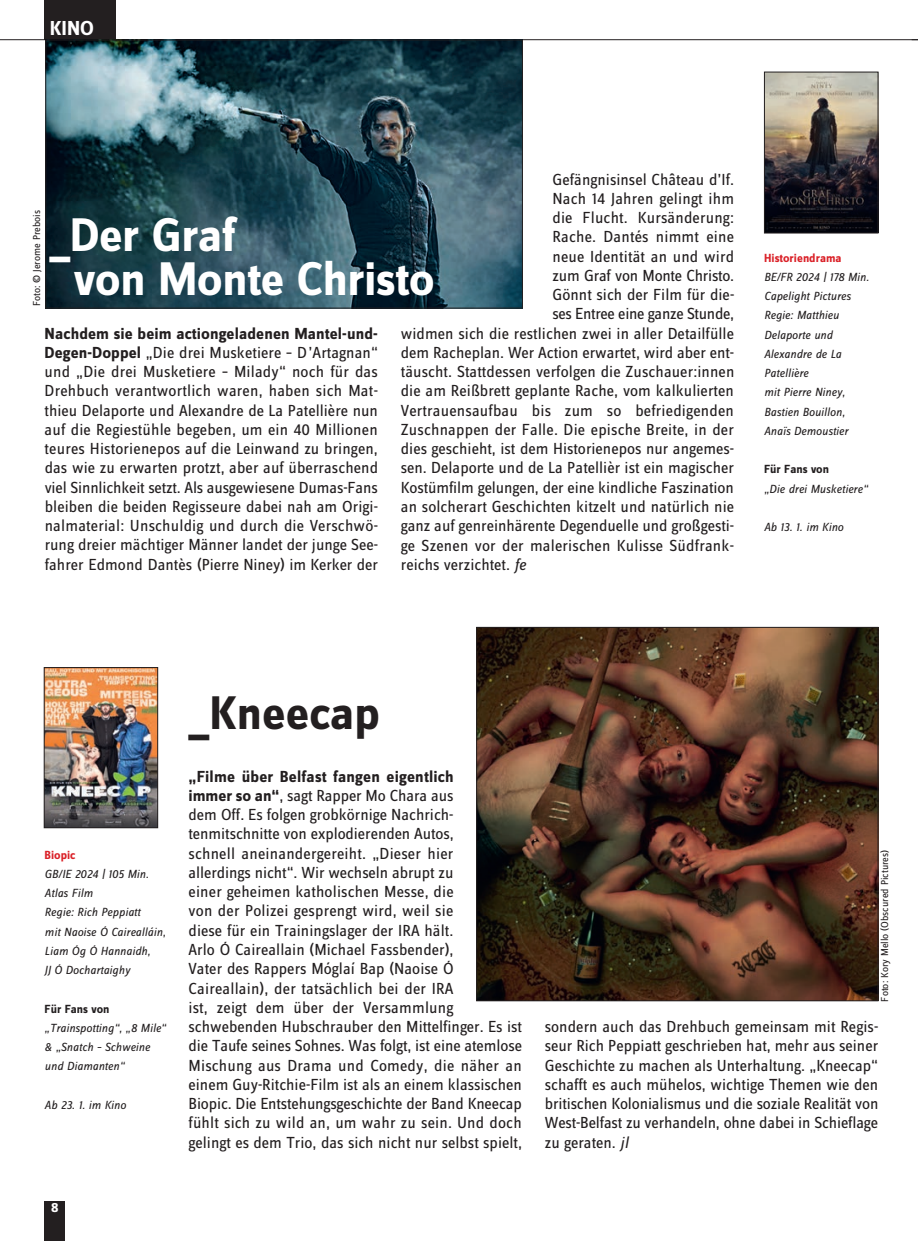
<style>
.page{position:relative;width:918px;height:1241px;background:#fff}
.page>*{position:absolute;margin:0;border:0;box-sizing:border-box;transform-origin:0 0}
.t1{font:700 49px/43.8px "Zine Sans Dis OT";letter-spacing:-.01em;color:#fff}
.t2{font:700 49px "Zine Sans Dis OT";color:#231f20}
.t3{font:700 21px "Zine Sans Dis OT";color:#fff}
.t4{font:16.62px/19.2px "Zine Sans Dis OT";color:#231f20;text-align:justify}
.t5{font:16.62px "Zine Sans Dis OT";letter-spacing:-.02em;color:#231f20}
.t6{font:700 14px "Zine Sans Dis OT";color:#fff}
.t7{font:italic 12.25px/19.2px "Zine Sans Dis OT";color:#231f20}
.t8{font:700 12.25px "Zine Sans Dis OT";color:#da2128}
.t9{font:700 12.25px "Zine Sans Dis OT";color:#231f20}
.t10{font:10.5px "Zine Sans Dis OT";color:#231f20}
.s1{font-style:italic}
.s2{font-weight:700}
</style>
<div class="page">
<div style="left:45px;top:1201px;width:20px;height:39px;background:#231f20"></div>
<hr style="left:0;top:39px;width:918px;height:1px;background:#231f20">
<div style="left:45px;top:0;width:71px;height:40px;background:#231f20"></div>
<img style="left:766px;top:74px;width:110px;height:157px">
<div style="left:764px;top:72px;width:114px;height:161px;border:1px solid #231f20"></div>
<img style="left:46px;top:669px;width:110px;height:156px">
<div style="left:44px;top:667px;width:114px;height:160px;border:1px solid #231f20"></div>
<img style="left:47px;top:42px;width:474px;height:264px">
<div style="left:45px;top:40px;width:478px;height:268px;border:1px solid #231f20"></div>
<img style="left:478px;top:629px;width:398px;height:369px">
<div style="left:476px;top:627px;width:402px;height:373px;border:1px solid #231f20"></div>
<p class="t3" style="left:50px;top:20px;width:46px">KINO</p>
<p class="t4" style="left:552px;top:171px;width:183px">Gefängnisinsel Château d’If.</p>
<p class="t4" style="left:552px;top:190px;width:183px">Nach 14 Jahren gelingt ihm</p>
<p class="t4" style="left:552px;top:209px;width:183px">die Flucht. Kursänderung:</p>
<p class="t4" style="left:552px;top:228px;width:183px">Rache. Dantés nimmt eine</p>
<p class="t4" style="left:552px;top:248px;width:183px">neue Identität an und wird</p>
<p class="t4" style="left:552px;top:267px;width:183px">zum Graf von Monte Christo.</p>
<p class="t4" style="left:552px;top:286px;width:183px">Gönnt sich der Film für die-</p>
<p class="t5" style="left:552px;top:308px;width:183px">ses Entree eine ganze Stunde,</p>
<p class="t4" style="left:401px;top:325px;width:335px">widmen sich die restlichen zwei in aller Detailfülle</p>
<p class="t4" style="left:401px;top:344px;width:335px">dem Racheplan. Wer Action erwartet, wird aber ent-</p>
<p class="t4" style="left:401px;top:363px;width:335px">täuscht. Stattdessen verfolgen die Zuschauer:innen</p>
<p class="t4" style="left:401px;top:382px;width:334px">die am Reißbrett geplante Rache, vom kalkulierten</p>
<p class="t4" style="left:401px;top:402px;width:335px">Vertrauensaufbau bis zum so befriedigenden</p>
<p class="t4" style="left:401px;top:421px;width:335px">Zuschnappen der Falle. Die epische Breite, in der</p>
<p class="t4" style="left:401px;top:440px;width:335px">dies geschieht, ist dem Historienepos nur angemes-</p>
<p class="t4" style="left:401px;top:459px;width:335px">sen. Delaporte und de La Patellièr ist ein magischer</p>
<p class="t4" style="left:401px;top:479px;width:334px">Kostümfilm gelungen, der eine kindliche Faszination</p>
<p class="t4" style="left:401px;top:498px;width:335px">an solcherart Geschichten kitzelt und natürlich nie</p>
<p class="t4" style="left:401px;top:517px;width:335px">ganz auf genreinhärente Degenduelle und großgesti-</p>
<p class="t4" style="left:401px;top:536px;width:335px">ge Szenen vor der malerischen Kulisse Südfrank-</p>
<p class="t4" style="left:401px;top:556px;width:127px">reichs verzichtet. <span class="s1">fe</span></p>
<p class="t10" style="left:33px;top:306px;width:98px;rotate:-90deg">Foto: © Jerome Prebois</p>
<h1 class="t1" style="left:74px;top:217px;width:362px;text-indent:-25px">_Der Graf<br>von Monte Christo</h1>
<p class="t4" style="left:45px;top:325px;width:335px"><span class="s2">Nachdem sie beim actiongeladenen Mantel-und-Degen-Doppel</span> „Die drei Musketiere – D’Artagnan“ und „Die drei Musketiere – Milady“ noch für das Drehbuch verantwortlich waren, haben sich Mat&shy;thieu Delaporte und Alexandre de La Patellière nun auf die Regiestühle begeben, um ein 40 Millionen teures Historienepos auf die Leinwand zu bringen, das wie zu erwarten protzt, aber auf überraschend viel Sinnlichkeit setzt. Als aus gewiesene Dumas-Fans bleiben die beiden Regisseure dabei nah am Origi&shy;nalmaterial: Unschuldig und durch die Verschwö&shy;rung dreier mächtiger Männer landet der junge See&shy;fahrer Edmond Dantès (Pierre Niney) im Kerker der</p>
<p class="t8" style="left:764px;top:253px;width:79px">Historiendrama</p>
<p class="t7" style="left:764px;top:268px;width:106px">BE/FR 2024 | 178 Min.<br>Capelight Pictures<br>Regie: Matthieu<br>Delaporte und<br>Alexandre de La<br>Patellière<br>mit Pierre Niney,<br>Bastien Bouillon,<br>Anaïs Demoustier</p>
<p class="t9" style="left:764px;top:465px;width:66px">Für Fans von</p>
<p class="t7" style="left:764px;top:480px;width:105px">„Die drei Musketiere“</p>
<p class="t7" style="left:764px;top:518px;width:81px">Ab 13. 1. im Kino</p>
<p class="t8" style="left:45px;top:849px;width:32px">Biopic</p>
<p class="t7" style="left:45px;top:865px;width:123px">GB/IE 2024 | 105 Min.<br>Atlas Film<br>Regie: Rich Peppiatt<br>mit Naoise Ó Cairealláin,<br>Liam Óg Ó Hannaidh,<br>JJ Ó Dochartaighy</p>
<p class="t9" style="left:45px;top:1003px;width:66px">Für Fans von</p>
<p class="t7" style="left:45px;top:1019px;width:123px">„Trainspotting“, „8 Mile“ &amp; „Snatch – Schweine und Diamanten“</p>
<p class="t7" style="left:45px;top:1096px;width:83px">Ab 23. 1. im Kino</p>
<p class="t6" style="left:51px;top:1202px;width:9px">8</p>
<h1 class="t2" style="left:189px;top:695px;width:193px">_Kneecap</h1>
<p class="t4" style="left:188px;top:767px;width:335px;text-align:left"><span class="s2">„Filme über Belfast fangen eigentlich<br>immer so an“</span>, sagt Rapper Mo Chara aus<br>dem Off. Es folgen grobkörnige Nachrich&shy;tenmitschnitte von explodierenden Autos,<br>schnell aneinandergereiht. „Dieser hier<br>allerdings nicht“. Wir wechseln abrupt zu<br>einer geheimen katholischen Messe, die<br>von der Polizei gesprengt wird, weil sie<br>diese für ein Trainingslager der IRA hält.<br>Arlo Ó Caireallain (Michael Fassbender),<br>Vater des Rappers Móglaí Bap (Naoise Ó Caireallain), der tatsächlich bei der IRA<br>ist, zeigt dem über der Versammlung schwebenden Hubschrauber den Mittelfinger. Es ist die Taufe seines Sohnes. Was folgt, ist eine atemlose Mischung aus Drama und Comedy, die näher an einem Guy-Ritchie-Film ist als an einem klassischen Biopic. Die Entstehungsgeschichte der Band Kneecap fühlt sich zu wild an, um wahr zu sein. Und doch gelingt es dem Trio, das sich nicht nur selbst spielt,</p>
<p class="t10" style="left:881px;top:1001px;width:153px;rotate:-90deg">Foto: Kory Mello (Obscured Pictures)</p>
<p class="t4" style="left:545px;top:1018px;width:335px">sondern auch das Drehbuch gemeinsam mit Regis&shy;seur Rich Peppiatt geschrieben hat, mehr aus seiner Geschichte zu machen als Unterhaltung. „Kneecap“ schafft es auch mühelos, wichtige Themen wie den britischen Kolonialismus und die soziale Realität von West-Belfast zu verhandeln, ohne dabei in Schieflage zu geraten. <span class="s1">jl</span></p>
</div>
